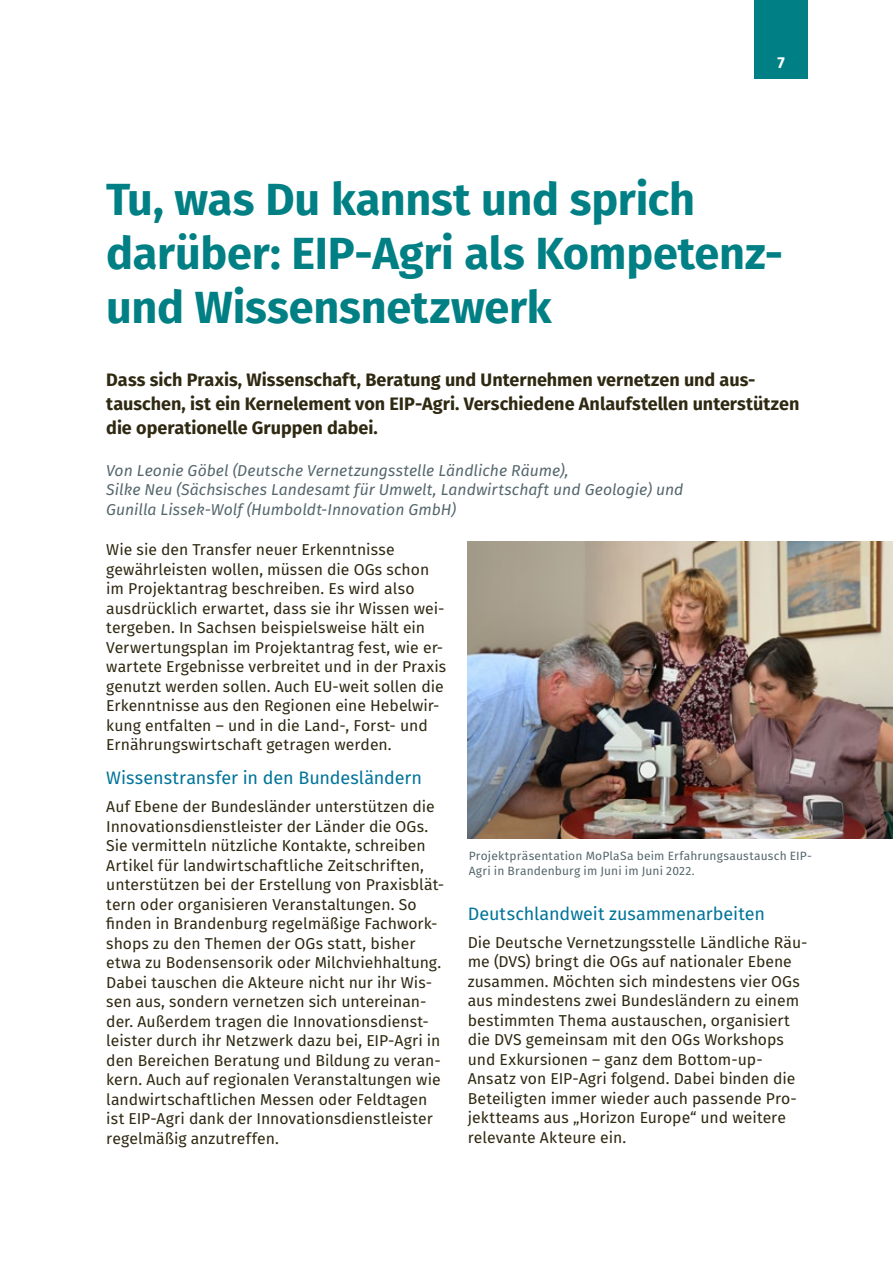
<style>
.page{position:relative;width:893px;height:1263px;background:#fff}
.page>*{position:absolute;margin:0;border:0;box-sizing:border-box;transform-origin:0 0}
.H1_mit_Spaltenspanne{font:700 45px/54px "Fira Sans";letter-spacing:-.005em;color:#008084}
.Introtext{font:700 18px/24px "Fira Sans";color:#2f2912}
.Autoren{font:18px "Fira Sans";letter-spacing:-.005em;color:#007499}
.Autoren-2{font:15.75px/19.5px "Fira Sans";color:#2f2912}
.Autoren-3{font:italic 15.75px/19.5px "Fira Sans";color:#55676d}
.Paginierung{font:700 15.75px "Fira Sans";color:#fff}
.Bildunterschrift{font:12px/15px "Fira Sans";letter-spacing:.01em;color:#55676d}
</style>
<div class="page">
<div style="left:754px;top:0;width:54px;height:79px;background:#008084"></div>
<img style="left:468px;top:541px;width:425px;height:297px">
<p class="Paginierung" style="left:777px;top:49px;width:9px">7</p>
<h1 class="H1_mit_Spaltenspanne" style="left:106px;top:169px;width:678px">Tu, was Du kannst und sprich darüber: EIP-Agri als Kompetenz&shy;und Wissensnetzwerk</h1>
<p class="Introtext" style="left:106px;top:366px;width:695px">Dass sich Praxis, Wissenschaft, Beratung und Unternehmen vernetzen und aus&shy;tauschen, ist ein Kernelement von EIP-Agri. Verschiedene Anlaufstellen unterstützen die operationelle Gruppen dabei.</p>
<p class="Autoren-3" style="left:106px;top:460px;width:579px">Von Leonie Göbel (Deutsche Vernetzungsstelle Ländliche Räume),<br>Silke Neu (Sächsisches Landesamt für Umwelt, Landwirtschaft und Geologie) und<br>Gunilla Lissek-Wolf (Humboldt-Innovation GmbH)</p>
<p class="Autoren-2" style="left:106px;top:540px;width:341px">Wie sie den Transfer neuer Erkenntnisse gewährleisten wollen, müssen die OGs schon im Projektantrag beschreiben. Es wird also ausdrücklich erwartet, dass sie ihr Wissen wei&shy;tergeben. In Sachsen beispielsweise hält ein Verwertungsplan im Projektantrag fest, wie er&shy;wartete Ergebnisse verbreitet und in der Praxis genutzt werden sollen. Auch EU-weit sollen die Erkenntnisse aus den Regionen eine Hebelwir&shy;kung entfalten – und in die Land-, Forst- und Ernährungswirtschaft getragen werden.</p>
<p class="Autoren" style="left:106px;top:764px;width:317px">Wissenstransfer in den Bundesländern</p>
<p class="Autoren-2" style="left:106px;top:796px;width:339px">Auf Ebene der Bundesländer unterstützen die Innovationsdienstleister der Länder die OGs.<br>Sie vermitteln nützliche Kontakte, schreiben Artikel für landwirtschaftliche Zeitschriften, unterstützen bei der Erstellung von Praxisblät&shy;tern oder organisieren Veranstaltungen. So finden in Brandenburg regelmäßige Fachwork&shy;shops zu den Themen der OGs statt, bisher etwa zu Bodensensorik oder Milchviehhaltung.<br>Dabei tauschen die Akteure nicht nur ihr Wis&shy;sen aus, sondern vernetzen sich untereinan&shy;der. Außerdem tragen die Innovationsdienst&shy;leister durch ihr Netzwerk dazu bei, EIP-Agri in den Bereichen Beratung und Bildung zu veran&shy;kern. Auch auf regionalen Veranstaltungen wie landwirtschaftlichen Messen oder Feldtagen ist EIP-Agri dank der Innovationsdienstleister regelmäßig anzutreffen.</p>
<p class="Bildunterschrift" style="left:469px;top:848px;width:344px">Projektpräsentation MoPlaSa beim Erfahrungsaustausch EIP-<br>Agri in Brandenburg im Juni im Juni 2022.</p>
<p class="Autoren" style="left:468px;top:900px;width:299px">Deutschlandweit zusammenarbeiten</p>
<p class="Autoren-2" style="left:468px;top:932px;width:341px">Die Deutsche Vernetzungsstelle Ländliche Räu&shy;me (DVS) bringt die OGs auf nationaler Ebene zusammen. Möchten sich mindestens vier OGs aus mindestens zwei Bundesländern zu einem bestimmten Thema austauschen, organisiert die DVS gemeinsam mit den OGs Workshops und Exkursionen – ganz dem Bottom-up-Ansatz von EIP-Agri folgend. Dabei binden die Beteiligten immer wieder auch passende Pro&shy;jektteams aus „Horizon Europe“ und weitere relevante Akteure ein.</p>
</div>
